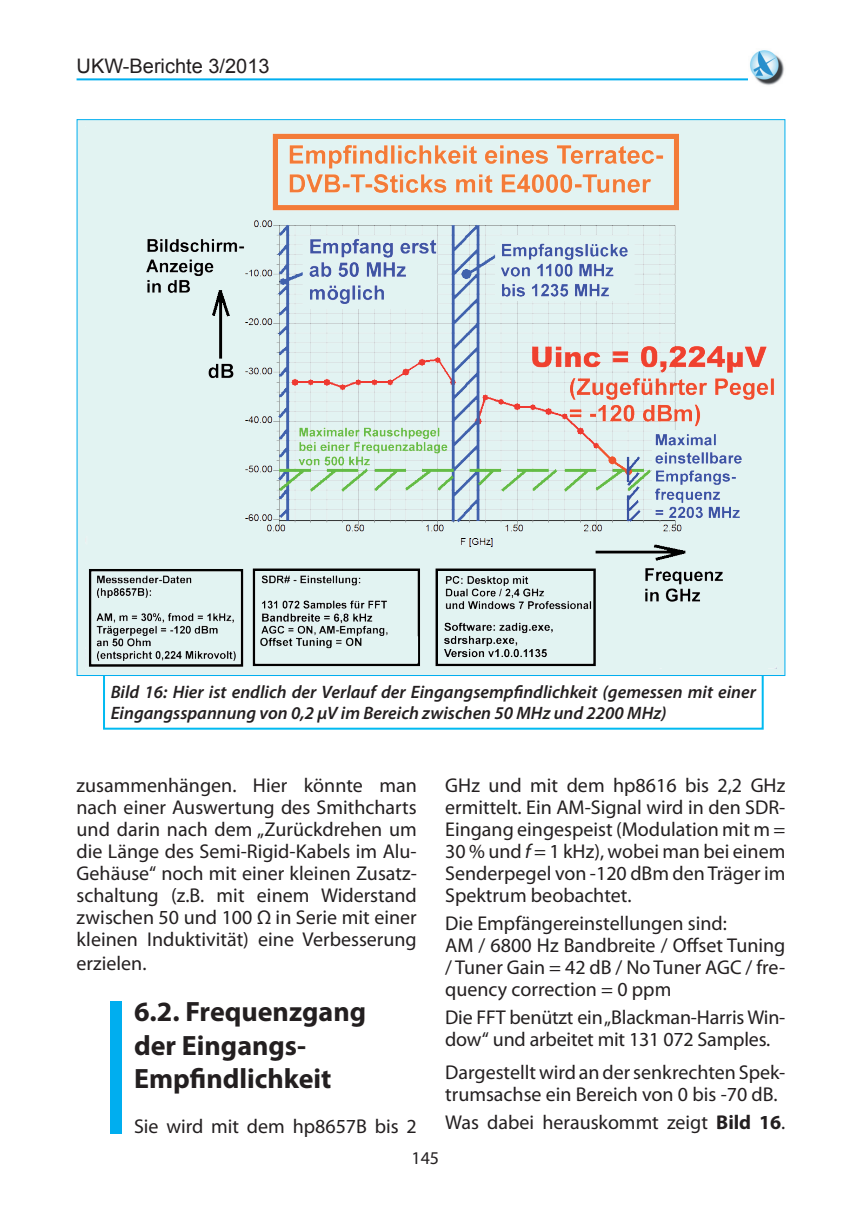
<style>
.page{position:relative;width:862px;height:1214px;background:#fff}
.page>*{position:absolute;margin:0;border:0;box-sizing:border-box;transform-origin:0 0}
.t1{font:700 196.2px "Myriad Pro";color:#00aeef;scale:.39 1}
.t2{font:700 28px/33.6px "Myriad Pro";color:#231f20}
.t3{font:20px/22px "Myriad Pro";color:#231f20}
.t4{font:20px "Arial";color:#231f20}
.t5{font:italic 600 18px/21.6px "Myriad Pro";color:#231f20}
.t6{font:18px "Myriad Pro";color:#231f20}
.s1{font-style:italic}
.s2{font-weight:700}
</style>
<div class="page">
<hr style="left:77px;top:78px;width:708px;height:2px;background:#00aeef">
<img style="left:748px;top:50px;width:37px;height:35px">
<div style="left:103px;top:567px;width:660px;height:162px;border:2px solid #00baf1"></div>
<div style="left:77px;top:120px;width:708px;height:555px;background:#e2f3f2"></div>
<img style="left:89px;top:133px;width:685px;height:534px">
<p class="t4" style="left:77px;top:53px;width:195px">UKW-Berichte 3/2013</p>
<p class="t5" style="left:111px;top:680px;width:647px">Bild 16: Hier ist endlich der Verlauf der Eingangsempfindlichkeit (gemessen mit einer<br>Eingangsspannung von 0,2 µV im Bereich zwischen 50 MHz und 2200 MHz)</p>
<p class="t3" style="left:77px;top:774px;width:342px;text-align:justify">zusammenhängen. Hier könnte man nach einer Auswertung des Smithcharts und darin nach dem „Zurückdrehen um die Länge des Semi-Rigid-Kabels im Alu-Gehäuse“ noch mit einer kleinen Zusatz&shy;schaltung (z.B. mit einem Widerstand zwischen 50 und 100 Ω in Serie mit einer kleinen Induktivität) eine Verbesserung</p>
<p class="t3" style="left:77px;top:952px;width:71px">erzielen.</p>
<h1 class="t1" style="left:105px;top:939px;width:57px">I</h1>
<h2 class="t2" style="left:134px;top:993px;width:233px">6.2. Frequenzgang der Eingangs-<br>Empfindlichkeit</h2>
<p class="t3" style="left:134px;top:1114px;width:284px">Sie wird mit dem hp8657B bis 2</p>
<p class="t3" style="left:445px;top:774px;width:342px;text-align:justify">GHz und mit dem hp8616 bis 2,2 GHz ermittelt. Ein AM-Signal wird in den SDR-Eingang eingespeist (Modulation mit m = 30 % und <span class="s1">f</span> = 1 kHz), wobei man bei einem Senderpegel von -120 dBm den Träger im Spektrum beobachtet.</p>
<p class="t3" style="left:445px;top:911px;width:342px">Die Empfängereinstellungen sind:<br>AM / 6800 Hz Bandbreite / Offset Tuning / Tuner Gain = 42 dB / No Tuner AGC / fre&shy;quency correction = 0 ppm</p>
<p class="t3" style="left:445px;top:1005px;width:342px">Die FFT benützt ein „Blackman-Harris Win&shy;dow“ und arbeitet mit 131 072 Samples.</p>
<p class="t3" style="left:445px;top:1060px;width:342px">Dargestellt wird an der senkrechten Spek&shy;trumsachse ein Bereich von 0 bis -70 dB.</p>
<p class="t3" style="left:445px;top:1110px;width:342px">Was dabei herauskommt zeigt <span class="s2">Bild 16</span>.</p>
<p class="t6" style="left:411px;top:1146px;width:29px">145</p>
</div>
